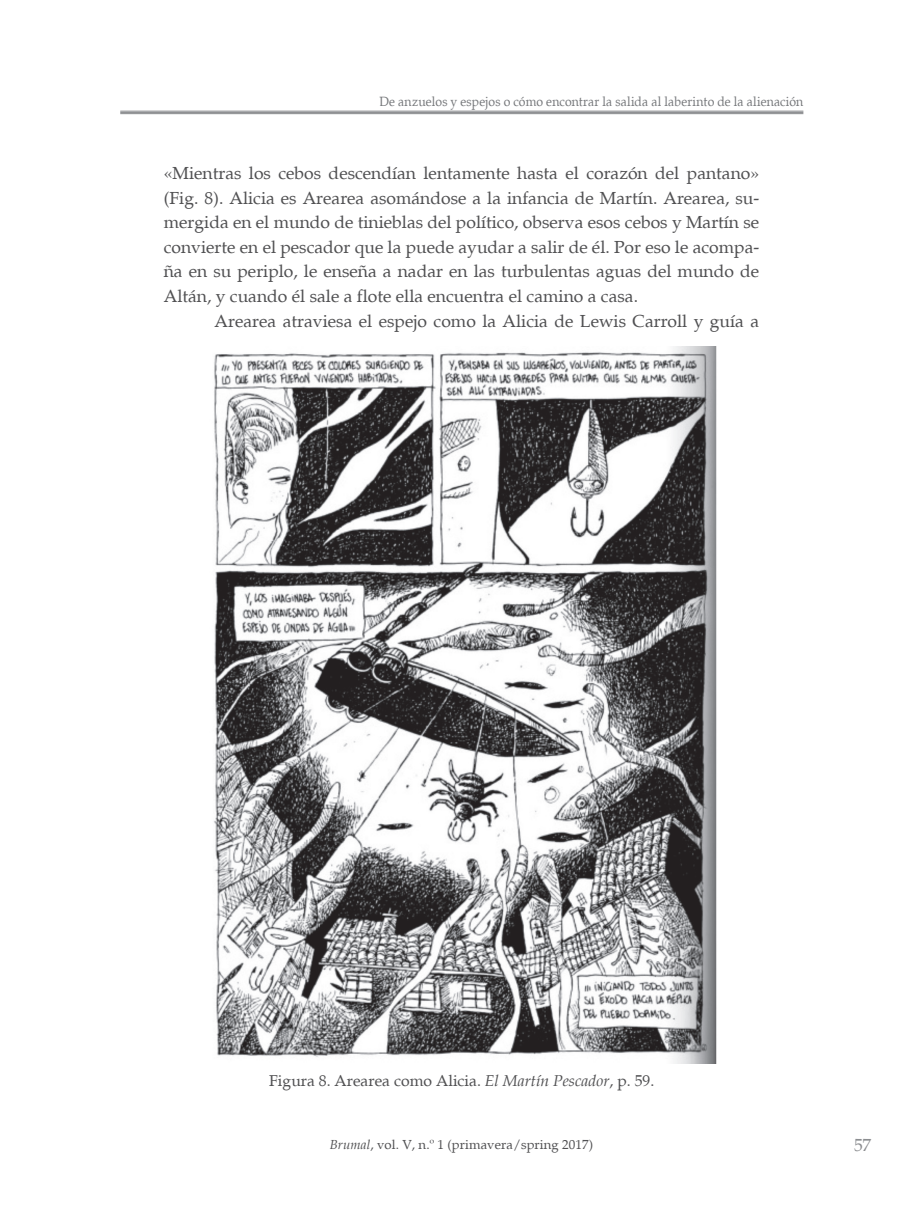
<style>
.page{position:relative;width:923px;height:1221px;background:#fff}
.page>*{position:absolute;margin:0;border:0;box-sizing:border-box;transform-origin:0 0}
.txt{font:17.5px/24.5px "Palatino Roman EB";color:#505052;text-align:justify}
.t1{font:17.5px "Palatino Roman EB";color:#8b8d90}
.txt-cent-cpmenos{font:15.75px "Palatino Roman EB";color:#505052}
.t2{font:13.47px "Palatino Roman EB";letter-spacing:.015em;color:#76787b;scale:.91 1}
.t3{font:13.12px "Palatino Roman EB";letter-spacing:.005em;color:#505052}
.s1{font-family:"Palatino Italic EB"}
</style>
<div class="page">
<hr style="left:120px;top:111px;width:683px;height:1px;background:#848689">
<hr style="left:120px;top:112px;width:683px;height:1px;background:#848689">
<hr style="left:120px;top:113px;width:683px;height:1px;background:#848689">
<img style="left:214px;top:346px;width:503px;height:716px">
<p class="t2" style="left:379px;top:94px;width:467px">De anzuelos y espejos o cómo encontrar la salida al laberinto de la alienación</p>
<p class="txt" style="left:164px;top:161px;width:597px">«Mientras los cebos descendían lentamente hasta el corazón del pantano» (Fig. 8). Alicia es Arearea asomándose a la infancia de Martín. Arearea, su&shy;mergida en el mundo de tinieblas del político, observa esos cebos y Martín se convierte en el pescador que la puede ayudar a salir de él. Por eso le acompa&shy;ña en su periplo, le enseña a nadar en las turbulentas aguas del mundo de Altán, y cuando él sale a flote ella encuentra el camino a casa.</p>
<p class="txt" style="left:215px;top:308px;width:546px">Arearea atraviesa el espejo como la Alicia de Lewis Carroll y guía a</p>
<p class="txt-cent-cpmenos" style="left:269px;top:1070px;width:387px">Figura 8. Arearea como Alicia. <span class="s1">El Martín Pescador</span>, p. 59.</p>
<p class="t3" style="left:330px;top:1136px;width:265px"><span class="s1">Brumal</span>, vol. V, n.º 1 (primavera/spring 2017)</p>
<p class="t1" style="left:854px;top:1134px;width:19px">57</p>
</div>
